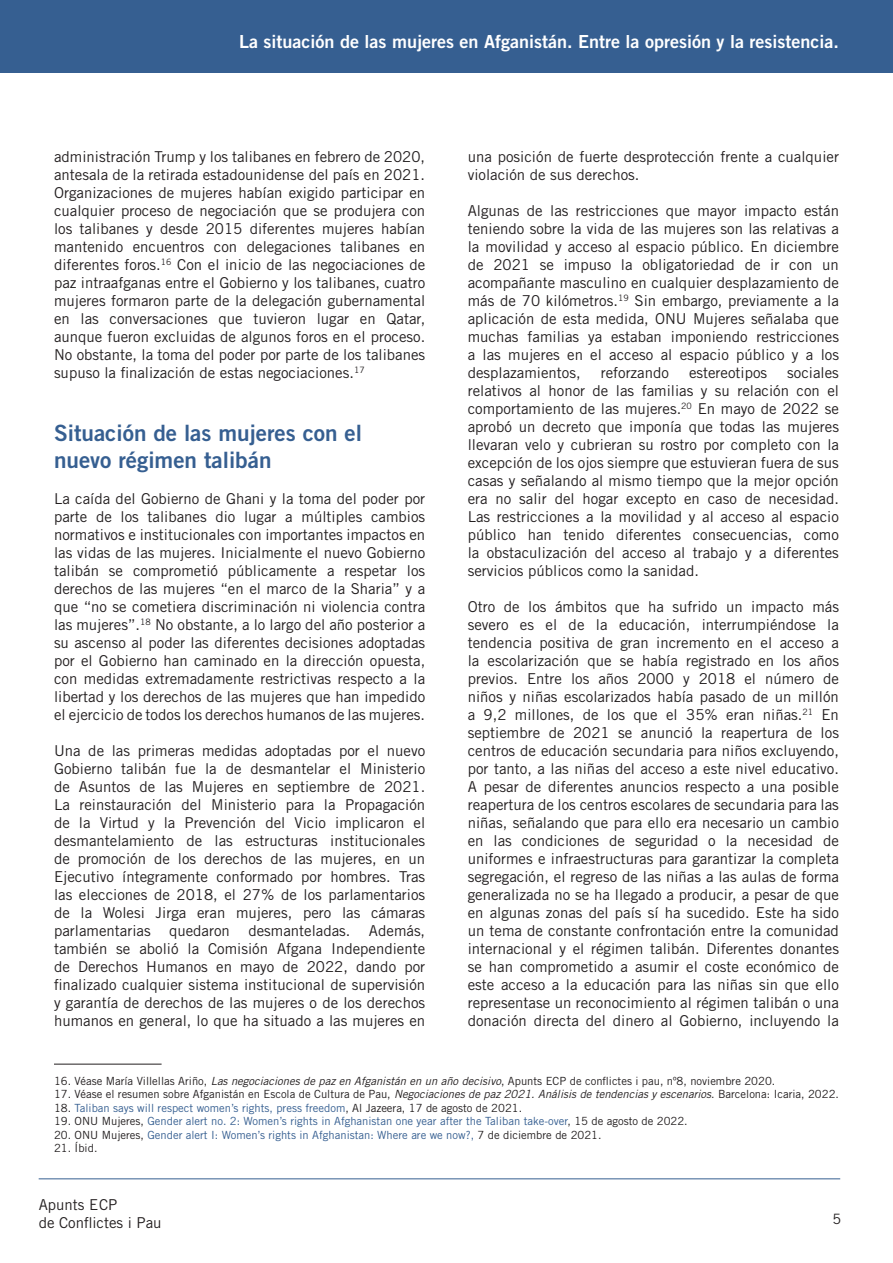
<style>
.page{position:relative;width:893px;height:1263px;background:#fff}
.page>*{position:absolute;margin:0;border:0;box-sizing:border-box;transform-origin:0 0}
.Normal__Web{font:22.5px/27px "Trade Gothic LT Std Bd 2";color:#365f91}
.t1{font:18px "Trade Gothic LT Std Bd 2";color:#fff}
.t2{font:15px/18px "Trade Gothic LT Std";color:#231f20;text-align:justify}
.t3{font:14.25px "Trade Gothic LT Std";color:#231f20}
.t4{font:11.25px "Trade Gothic LT Std";color:#365f91}
.t5{font:11.25px "Trade Gothic LT Std";color:#231f20}
.s1{font-style:italic}
.s2{color:#231f20}
</style>
<div class="page">
<hr style="left:39px;top:1178px;width:801px;height:1px;background:#365f91">
<div style="left:0;top:0;width:893px;height:72px;background:#365f91"></div>
<hr style="left:54px;top:1064px;width:108px;height:1px;background:#231f20">
<p class="t1" style="left:239px;top:30px;width:601px">La situación de las mujeres en Afganistán. Entre la opresión y la resistencia.</p>
<p class="t2" style="left:54px;top:147px;width:373px">administración Trump y los talibanes en febrero de 2020, antesala de la retirada estadounidense del país en 2021.<br>Organizaciones de mujeres habían exigido participar en cualquier proceso de negociación que se produjera con los talibanes y desde 2015 diferentes mujeres habían mantenido encuentros con delegaciones talibanes en diferentes foros.<sup>16</sup> Con el inicio de las negociaciones de paz intraafganas entre el Gobierno y los talibanes, cuatro mujeres formaron parte de la delegación gubernamental en las conversaciones que tuvieron lugar en Qatar, aunque fueron excluidas de algunos foros en el proceso.<br>No obstante, la toma del poder por parte de los talibanes supuso la finalización de estas negociaciones.<sup>17</sup></p>
<p class="Normal__Web" style="left:54px;top:419px;width:310px">Situación de las mujeres con el nuevo régimen talibán</p>
<p class="t2" style="left:54px;top:489px;width:373px">La caída del Gobierno de Ghani y la toma del poder por parte de los talibanes dio lugar a múltiples cambios normativos e institucionales con importantes impactos en las vidas de las mujeres. Inicialmente el nuevo Gobierno talibán se comprometió públicamente a respetar los derechos de las mujeres “en el marco de la Sharia” y a que “no se cometiera discriminación ni violencia contra las mujeres”.<sup>18</sup> No obstante, a lo largo del año posterior a su ascenso al poder las diferentes decisiones adoptadas por el Gobierno han caminado en la dirección opuesta, con medidas extremadamente restrictivas respecto a la libertad y los derechos de las mujeres que han impedido el ejercicio de todos los derechos humanos de las mujeres.</p>
<p class="t2" style="left:54px;top:741px;width:373px">Una de las primeras medidas adoptadas por el nuevo Gobierno talibán fue la de desmantelar el Ministerio de Asuntos de las Mujeres en septiembre de 2021.<br>La reinstauración del Ministerio para la Propagación de la Virtud y la Prevención del Vicio implicaron el desmantelamiento de las estructuras institucionales de promoción de los derechos de las mujeres, en un Ejecutivo íntegramente conformado por hombres. Tras las elecciones de 2018, el 27% de los parlamentarios de la Wolesi Jirga eran mujeres, pero las cámaras parlamentarias quedaron desmanteladas. Además, también se abolió la Comisión Afgana Independiente de Derechos Humanos en mayo de 2022, dando por finalizado cualquier sistema institucional de supervisión y garantía de derechos de las mujeres o de los derechos humanos en general, lo que ha situado a las mujeres en</p>
<p class="t2" style="left:468px;top:147px;width:373px">una posición de fuerte desprotección frente a cualquier violación de sus derechos.</p>
<p class="t2" style="left:468px;top:201px;width:373px">Algunas de las restricciones que mayor impacto están teniendo sobre la vida de las mujeres son las relativas a la movilidad y acceso al espacio público. En diciembre de 2021 se impuso la obligatoriedad de ir con un acompañante masculino en cualquier desplazamiento de más de 70 kilómetros.<sup>19</sup> Sin embargo, previamente a la aplicación de esta medida, ONU Mujeres señalaba que muchas familias ya estaban imponiendo restricciones a las mujeres en el acceso al espacio público y a los desplazamientos,</p>
<p class="t2" style="left:468px;top:363px;width:373px;text-indent:320px">sociales relativos al honor de las familias y su relación con el comportamiento de las mujeres.<sup>20</sup> En mayo de 2022 se aprobó un decreto que imponía que todas las mujeres llevaran velo y cubrieran su rostro por completo con la excepción de los ojos siempre que estuvieran fuera de sus casas y señalando al mismo tiempo que la mejor opción era no salir del hogar excepto en caso de necesidad.<br>Las restricciones a la movilidad y al acceso al espacio público han tenido diferentes consecuencias, como la obstaculización del acceso al trabajo y a diferentes servicios públicos como la sanidad.</p>
<p class="t2" style="left:468px;top:597px;width:373px">Otro de los ámbitos que ha sufrido un impacto más severo es el de la educación, interrumpiéndose la tendencia positiva de gran incremento en el acceso a la escolarización que se había registrado en los años previos. Entre los años 2000 y 2018 el número de niños y niñas escolarizados había pasado de un millón a 9,2 millones, de los que el 35% eran niñas.<sup>21</sup> En septiembre de 2021 se anunció la reapertura de los centros de educación secundaria para niños excluyendo, por tanto, a las niñas del acceso a este nivel educativo.<br>A pesar de diferentes anuncios respecto a una posible reapertura de los centros escolares de secundaria para las niñas, señalando que para ello era necesario un cambio en las condiciones de seguridad o la necesidad de uniformes e infraestructuras para garantizar la completa segregación, el regreso de las niñas a las aulas de forma generalizada no se ha llegado a producir, a pesar de que en algunas zonas del país sí ha sucedido. Este ha sido un tema de constante confrontación entre la comunidad internacional y el régimen talibán. Diferentes donantes se han comprometido a asumir el coste económico de este acceso a la educación para las niñas sin que ello representase un reconocimiento al régimen talibán o una donación directa del dinero al Gobierno, incluyendo la</p>
<p class="t2" style="left:601px;top:363px;width:70px">reforzando</p>
<p class="t2" style="left:689px;top:363px;width:80px">estereotipos</p>
<p class="t5" style="left:54px;top:1074px;width:723px">16. Véase María Villellas Ariño, <span class="s1">Las negociaciones de paz en Afganistán en un año decisivo</span>, Apunts ECP de conflictes i pau, nº8, noviembre 2020.</p>
<p class="t5" style="left:54px;top:1087px;width:786px">17. Véase el resumen sobre Afganistán en Escola de Cultura de Pau, <span class="s1">Negociaciones de paz 2021. Análisis de tendencias y escenarios</span>. Barcelona: Icaria, 2022.</p>
<p class="t4" style="left:54px;top:1101px;width:470px"><span class="s2">18.</span> Taliban says will respect women’s rights, press freedom<span class="s2">, Al Jazeera, 17 de agosto de 2021.</span></p>
<p class="t4" style="left:54px;top:1114px;width:635px"><span class="s2">19. ONU Mujeres,</span> Gender alert no. 2: Women’s rights in Afghanistan one year after the Taliban take-over<span class="s2">, 15 de agosto de 2022.</span></p>
<p class="t4" style="left:54px;top:1128px;width:549px"><span class="s2">20. ONU Mujeres,</span> Gender alert I: Women’s rights in Afghanistan: Where are we now?, <span class="s2">7 de diciembre de 2021.</span></p>
<p class="t5" style="left:54px;top:1141px;width:45px">21. Íbid.</p>
<p class="t2" style="left:39px;top:1195px;width:124px">Apunts ECP<br>de Conflictes i Pau</p>
<p class="t3" style="left:832px;top:1210px;width:10px">5</p>
</div>
